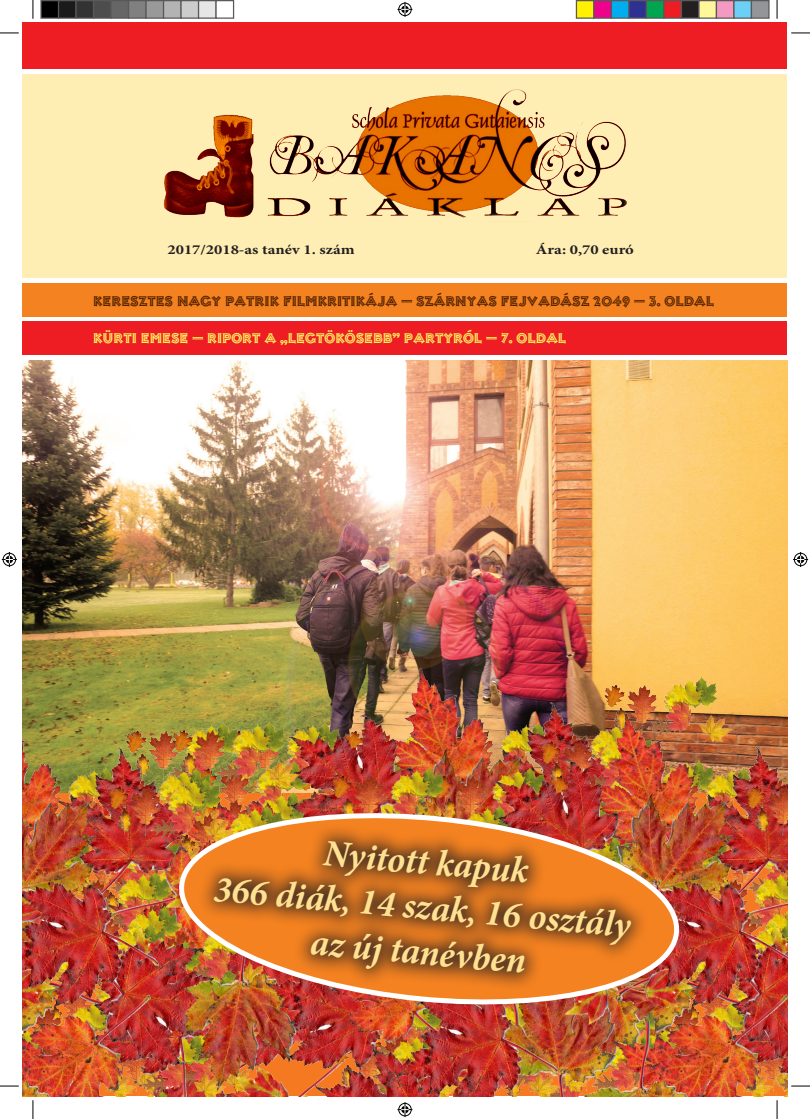
<style>
.page{position:relative;width:810px;height:1119px;background:#fff}
.page>*{position:absolute;margin:0;border:0;box-sizing:border-box;transform-origin:0 0}
.folyoszoveg{font:italic 700 37.5px/45px "Minion Pro";color:#ffe192;text-align:center}
.cimek{font:13.75px "Ashley Inline CE";color:#542300}
.cimek-2{font:13.75px "Ashley Inline CE";color:#fff461}
.folyoszoveg-2{font:700 13.75px "Minion Pro";color:#231f20;scale:1.2 1}
</style>
<div class="page">
<img style="left:22px;top:361px;width:766px;height:193px">
<img style="left:22px;top:554px;width:766px;height:542px">
<img style="left:171px;top:800px;width:516px;height:211px">
<div style="left:22px;top:74px;width:765px;height:203px;background:#ffeeb4"></div>
<div style="left:22px;top:283px;width:765px;height:33px;background:#f58220"></div>
<div style="left:22px;top:321px;width:765px;height:34px;background:#ee1d23"></div>
<div style="left:22px;top:22px;width:765px;height:47px;background:#ee1d23"></div>
<img style="left:163px;top:89px;width:464px;height:129px">
<div style="left:196px;top:822px;width:453px;height:169px;background:#231f20;opacity:.75"></div>
<svg style="left:0;top:32px;width:19px;height:2px"></svg>
<svg style="left:791px;top:32px;width:19px;height:2px"></svg>
<svg style="left:0;top:1085px;width:19px;height:1px"></svg>
<svg style="left:791px;top:1085px;width:19px;height:1px"></svg>
<svg style="left:32px;top:0;width:2px;height:19px"></svg>
<svg style="left:32px;top:1100px;width:2px;height:18px"></svg>
<svg style="left:776px;top:0;width:2px;height:19px"></svg>
<svg style="left:776px;top:1100px;width:2px;height:18px"></svg>
<svg style="left:397px;top:2px;width:15px;height:15px"></svg>
<svg style="left:397px;top:1102px;width:15px;height:14px"></svg>
<svg style="left:2px;top:552px;width:15px;height:15px"></svg>
<svg style="left:793px;top:552px;width:15px;height:15px"></svg>
<div style="left:41px;top:1px;width:18px;height:17px;background:#000"></div>
<div style="left:40px;top:0;width:19px;height:19px;border:1px solid #595959"></div>
<div style="left:59px;top:1px;width:17px;height:17px;background:#1a1a1a"></div>
<div style="left:58px;top:0;width:19px;height:19px;border:1px solid #595959"></div>
<div style="left:76px;top:1px;width:18px;height:17px;background:#333"></div>
<div style="left:75px;top:0;width:19px;height:19px;border:1px solid #595959"></div>
<div style="left:94px;top:1px;width:17px;height:17px;background:#4d4d4d"></div>
<div style="left:93px;top:0;width:19px;height:19px;border:1px solid #595959"></div>
<div style="left:111px;top:1px;width:18px;height:17px;background:#666"></div>
<div style="left:110px;top:0;width:19px;height:19px;border:1px solid #595959"></div>
<div style="left:129px;top:1px;width:17px;height:17px;background:#808080"></div>
<div style="left:128px;top:0;width:19px;height:19px;border:1px solid #595959"></div>
<div style="left:146px;top:1px;width:18px;height:17px;background:#999"></div>
<div style="left:145px;top:0;width:19px;height:19px;border:1px solid #595959"></div>
<div style="left:164px;top:1px;width:17px;height:17px;background:#b3b3b3"></div>
<div style="left:163px;top:0;width:19px;height:19px;border:1px solid #595959"></div>
<div style="left:181px;top:1px;width:18px;height:17px;background:#ccc"></div>
<div style="left:180px;top:0;width:19px;height:19px;border:1px solid #595959"></div>
<div style="left:199px;top:1px;width:17px;height:17px;background:#e6e6e6"></div>
<div style="left:198px;top:0;width:19px;height:19px;border:1px solid #595959"></div>
<div style="left:215px;top:0;width:19px;height:19px;border:1px solid #595959"></div>
<div style="left:576px;top:1px;width:18px;height:17px;background:#fff101"></div>
<div style="left:576px;top:0;width:19px;height:19px;border:1px solid #595959"></div>
<div style="left:594px;top:1px;width:17px;height:17px;background:#ed028c"></div>
<div style="left:593px;top:0;width:19px;height:19px;border:1px solid #595959"></div>
<div style="left:611px;top:1px;width:18px;height:17px;background:#00aeef"></div>
<div style="left:611px;top:0;width:19px;height:19px;border:1px solid #595959"></div>
<div style="left:629px;top:1px;width:17px;height:17px;background:#2e3092"></div>
<div style="left:628px;top:0;width:19px;height:19px;border:1px solid #595959"></div>
<div style="left:646px;top:1px;width:18px;height:17px;background:#00a54f"></div>
<div style="left:646px;top:0;width:19px;height:19px;border:1px solid #595959"></div>
<div style="left:664px;top:1px;width:17px;height:17px;background:#ee1d23"></div>
<div style="left:663px;top:0;width:19px;height:19px;border:1px solid #595959"></div>
<div style="left:681px;top:1px;width:18px;height:17px;background:#231f20"></div>
<div style="left:681px;top:0;width:19px;height:19px;border:1px solid #595959"></div>
<div style="left:699px;top:1px;width:17px;height:17px;background:#fff79a"></div>
<div style="left:698px;top:0;width:19px;height:19px;border:1px solid #595959"></div>
<div style="left:716px;top:1px;width:18px;height:17px;background:#f499c2"></div>
<div style="left:716px;top:0;width:19px;height:19px;border:1px solid #595959"></div>
<div style="left:734px;top:1px;width:17px;height:17px;background:#6bcff6"></div>
<div style="left:733px;top:0;width:19px;height:19px;border:1px solid #595959"></div>
<div style="left:751px;top:1px;width:18px;height:17px;background:#939598"></div>
<div style="left:751px;top:0;width:19px;height:19px;border:1px solid #595959"></div>
<p class="folyoszoveg-2" style="left:168px;top:240px;width:157px">2017/2018-as tanév 1. szám</p>
<p class="folyoszoveg-2" style="left:536px;top:240px;width:83px">Ára: 0,70 euró</p>
<p class="cimek" style="left:93px;top:292px;width:623px">KERESZTES NAGY PATRIK FILMKRITIKÁJA – SZÁRNYAS FEJVADÁSZ 2049 – 3. OLDAL</p>
<p class="cimek-2" style="left:93px;top:329px;width:475px">KÜRTI EMESE – RIPORT A „LEGTÖKÖSEBB” PARTYRÓL – 7. OLDAL</p>
<p class="folyoszoveg" style="left:326px;top:830px;width:207px;rotate:5deg">Nyitott kapuk</p>
<p class="folyoszoveg" style="left:216px;top:865px;width:420px;rotate:5deg">366 diák, 14 szak, 16 osztály az új tanévben</p>
</div>
